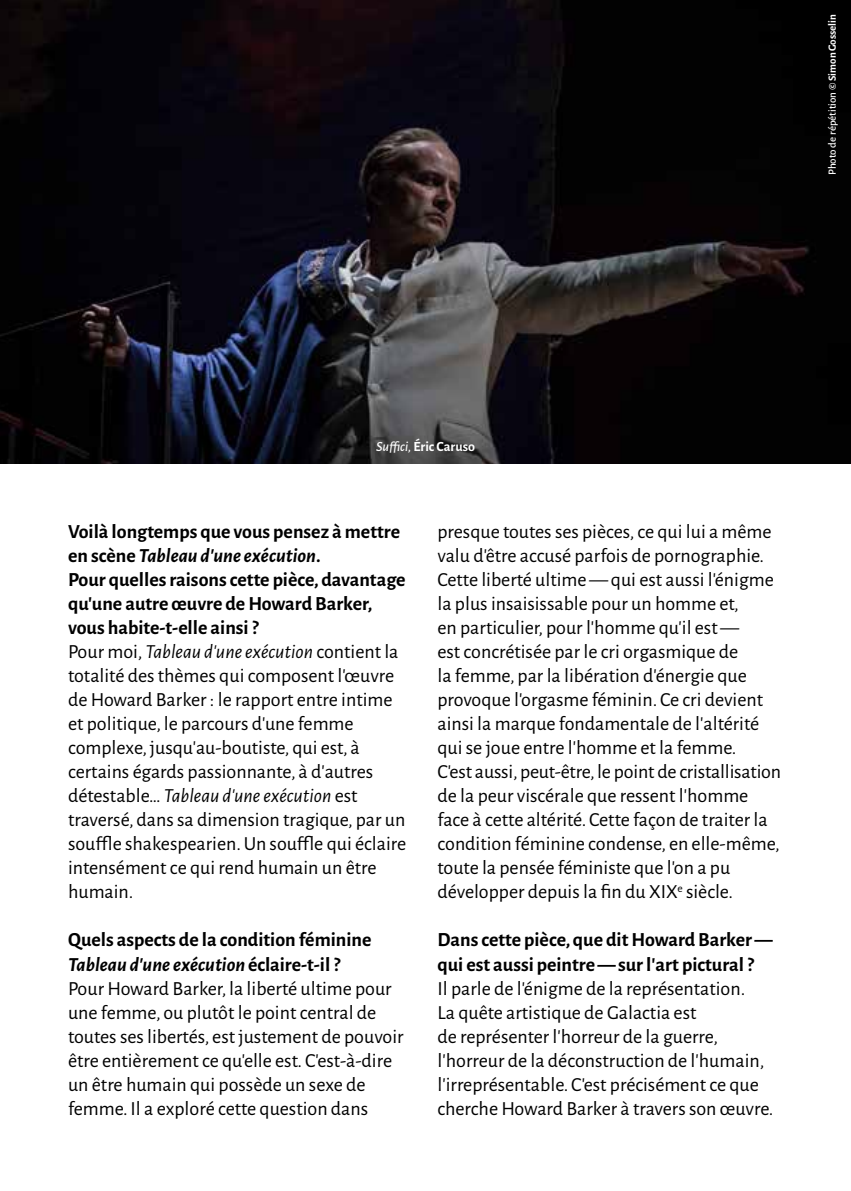
<style>
.page{position:relative;width:851px;height:1191px;background:#fff}
.page>*{position:absolute;margin:0;border:0;box-sizing:border-box;transform-origin:0 0}
.t1{font:20px/24px "Alegreya Sans";color:#000}
.t2{font:700 20px/24px "Alegreya Sans";color:#000}
.t3{font:700 14px "Alegreya Sans";color:#fff}
.t4{font:500 11px "Alegreya Sans";color:#fff}
.s1{font-weight:700}
.s2{font-weight:500;font-style:italic}
.s3{font-weight:700;font-style:italic}
.s4{font-style:italic}
</style>
<div class="page">
<img style="left:0;top:0;width:850px;height:463px">
<hr style="left:850px;top:0;width:1px;height:463px;background:#706f6f">
<p class="t4" style="left:824px;top:175px;width:163px;rotate:-90deg">Photo de répétition <span class="s1">© Simon Gosselin</span></p>
<p class="t3" style="left:376px;top:436px;width:100px"><span class="s2">Suffici,</span> Éric Caruso</p>
<p class="t1" style="left:68px;top:519px;width:339px"><span class="s1">Voilà longtemps que vous pensez à mettre en scène</span> <span class="s3">Tableau d’une exécution</span><span class="s1">.<br>Pour quelles raisons cette pièce, davantage qu’une autre œuvre de Howard Barker, vous habite-t-elle ainsi ?<br></span>Pour moi, <span class="s4">Tableau d’une exécution</span> contient la totalité des thèmes qui composent l’œuvre de Howard Barker : le rapport entre intime et politique, le parcours d’une femme complexe, jusqu’au-boutiste, qui est, à certains égards passionnante, à d’autres détestable… <span class="s4">Tableau d’une exécution</span> est traversé, dans sa dimension tragique, par un souffle shakespearien. Un souffle qui éclaire intensément ce qui rend humain un être humain.</p>
<p class="t1" style="left:68px;top:927px;width:337px"><span class="s1">Quels aspects de la condition féminine </span><span class="s3">Tableau d’une exécution</span> <span class="s1">éclaire-t-il ?<br></span>Pour Howard Barker, la liberté ultime pour une femme, ou plutôt le point central de toutes ses libertés, est justement de pouvoir être entièrement ce qu’elle est. C’est-à-dire un être humain qui possède un sexe de femme. Il a exploré cette question dans</p>
<p class="t1" style="left:437px;top:519px;width:345px">presque toutes ses pièces, ce qui lui a même valu d’être accusé parfois de pornographie.<br>Cette liberté ultime — qui est aussi l’énigme la plus insaisissable pour un homme et,<br>en particulier, pour l’homme qu’il est —<br>est concrétisée par le cri orgasmique de<br>la femme, par la libération d’énergie que provoque l’orgasme féminin. Ce cri devient ainsi la marque fondamentale de l’altérité qui se joue entre l’homme et la femme.<br>C’est aussi, peut-être, le point de cristallisation de la peur viscérale que ressent l’homme face à cette altérité. Cette façon de traiter la condition féminine condense, en elle-même, toute la pensée féministe que l’on a pu développer depuis la fin du XIX<sup>e</sup> siècle.</p>
<p class="t2" style="left:437px;top:926px;width:336px">Dans cette pièce, que dit Howard Barker — qui est aussi peintre — sur l’art pictural ?</p>
<p class="t1" style="left:437px;top:975px;width:337px">Il parle de l’énigme de la représentation.<br>La quête artistique de Galactia est<br>de représenter l’horreur de la guerre, l’horreur de la déconstruction de l’humain, l’irreprésentable. C’est précisément ce que cherche Howard Barker à travers son œuvre.</p>
</div>
